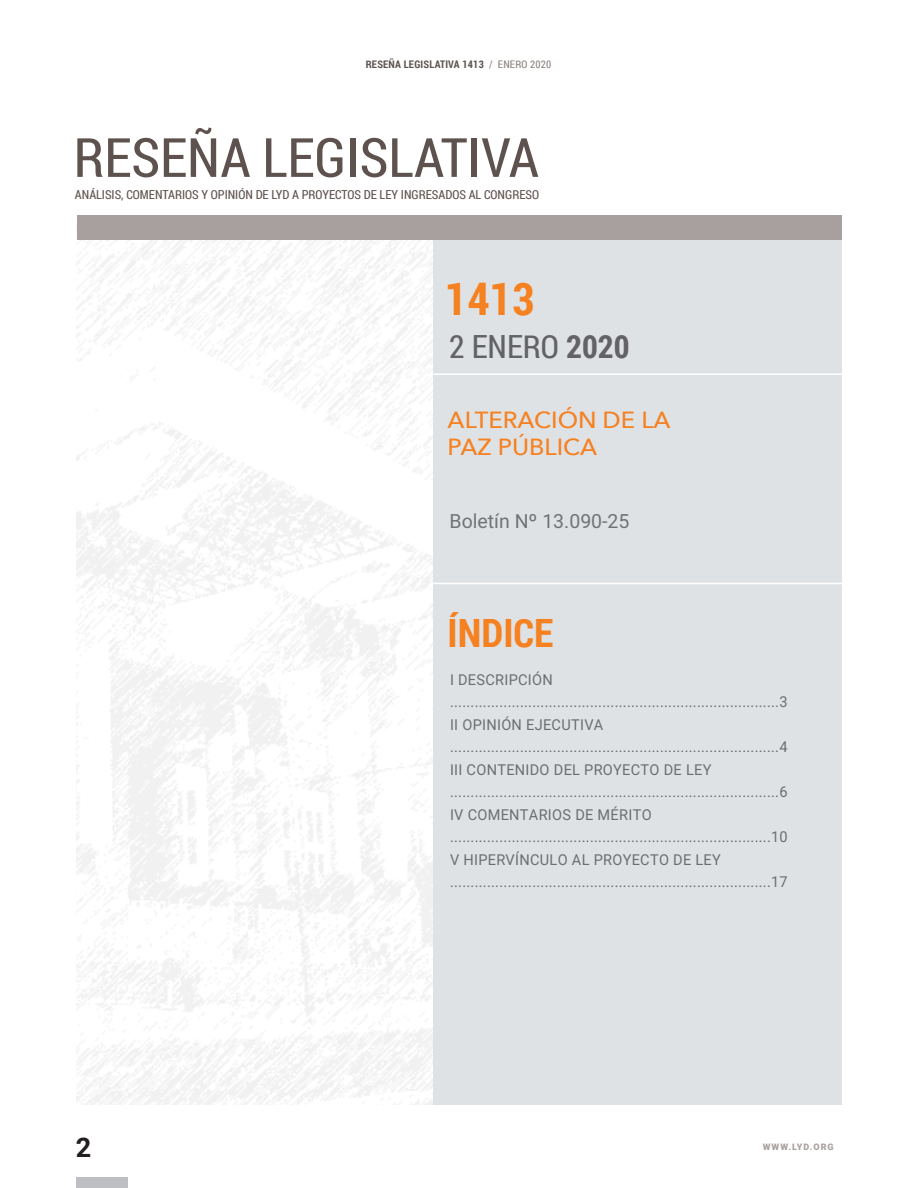
<style>
.page{position:relative;width:918px;height:1188px;background:#fff}
.page>*{position:absolute;margin:0;border:0;box-sizing:border-box;transform-origin:0 0}
.t1{font:54.15px "Roboto Condensed";color:#5e524e}
.t2{font:700 45px "Roboto Condensed";color:#f58121}
.t3{font:700 39px "Roboto Condensed";color:#f58121}
.t4{font:31.95px "Roboto Condensed";color:#636366}
.t5{font:700 27px "Roboto";color:#231f20}
.t6{font:500 23.25px/27px "Avenir Next";color:#f58121}
.t7{font:19.5px "Roboto";color:#717275}
.t8{font:15px/22.5px "Roboto";letter-spacing:.02em;color:#6c6d70}
.t9{font:12.45px "Roboto Condensed";color:#5e524e}
.t10{font:700 10.5px "Roboto Condensed";letter-spacing:.02em;color:#5e524e}
.t11{font:900 9px "Roboto";letter-spacing:.11em;color:#aaa19f}
.s1{font-weight:400;color:#8c817f}
.s2{font-weight:700}
</style>
<div class="page">
<div style="left:76px;top:1177px;width:51px;height:11px;background:#bebfc2"></div>
<div style="left:433px;top:222px;width:408px;height:883px;background:#dfe2e4"></div>
<hr style="left:433px;top:583px;width:422px;height:1px;background:#fff">
<hr style="left:430px;top:373px;width:422px;height:2px;background:#fff">
<div style="left:77px;top:215px;width:764px;height:25px;background:#a8a09e"></div>
<p class="t10" style="left:366px;top:57px;width:187px">RESEÑA LEGISLATIVA 1413 <span class="s1">/ ENERO 2020</span></p>
<h1 class="t1" style="left:74px;top:120px;width:467px">RESEÑA LEGISLATIVA</h1>
<p class="t9" style="left:75px;top:186px;width:466px">ANÁLISIS, COMENTARIOS Y OPINIÓN DE LYD A PROYECTOS DE LEY INGRESADOS AL CONGRESO</p>
<h2 class="t2" style="left:445px;top:267px;width:91px">1413</h2>
<h3 class="t4" style="left:449px;top:325px;width:182px">2 ENERO <span class="s2">2020</span></h3>
<h3 class="t6" style="left:448px;top:405px;width:225px">ALTERACIÓN DE LA<br>PAZ PÚBLICA</h3>
<h3 class="t7" style="left:450px;top:507px;width:181px">Boletín Nº 13.090-25</h3>
<h3 class="t3" style="left:448px;top:605px;width:107px">ÍNDICE</h3>
<p class="t8" style="left:450px;top:668px;width:339px">I DESCRIPCIÓN ................................................................................3<br>II OPINIÓN EJECUTIVA ................................................................................4<br>III CONTENIDO DEL PROYECTO DE LEY ................................................................................6<br>IV COMENTARIOS DE MÉRITO ..............................................................................10<br>V HIPERVÍNCULO AL PROYECTO DE LEY ..............................................................................17</p>
<h3 class="t5" style="left:76px;top:1129px;width:17px">2</h3>
<p class="t11" style="left:763px;top:1140px;width:72px">WWW.LYD.ORG</p>
</div>
